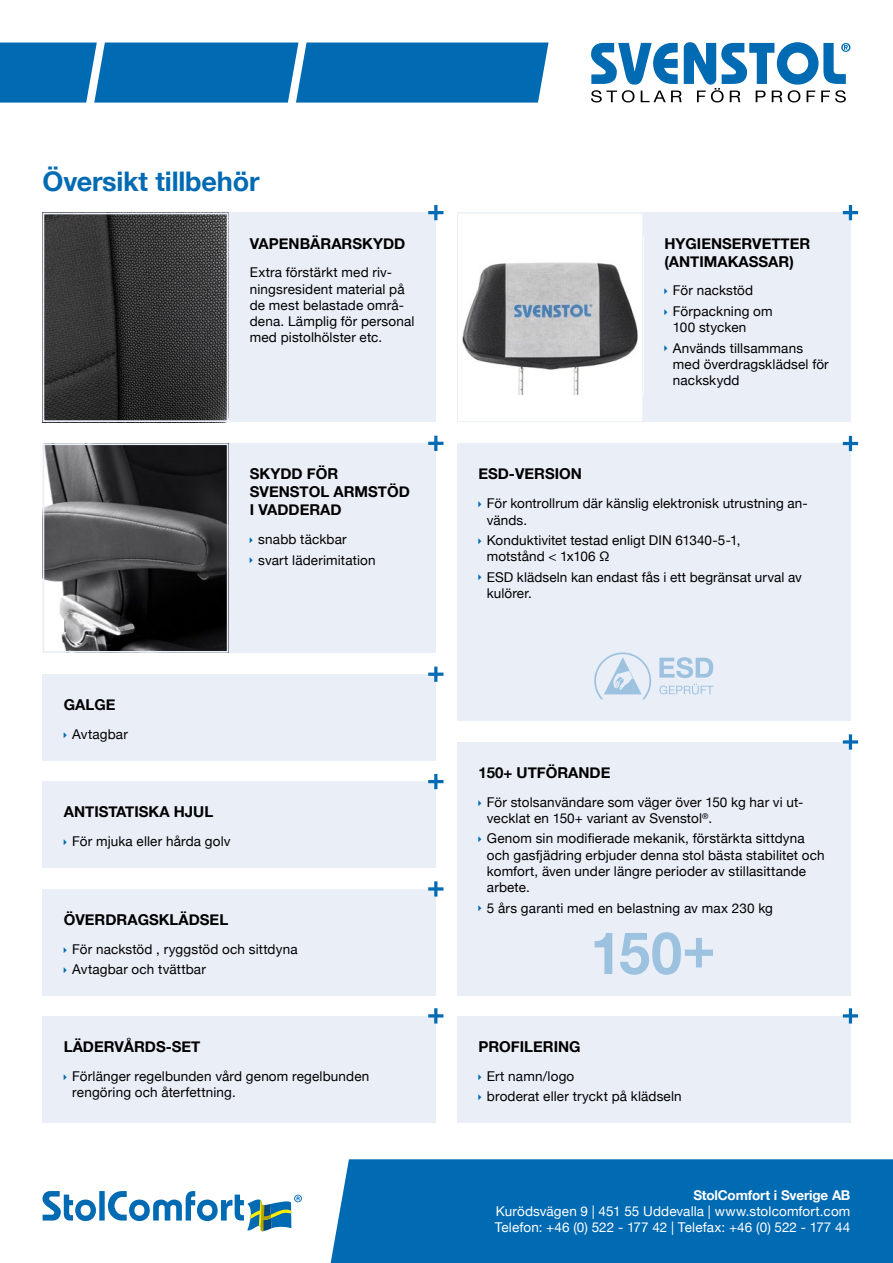
<style>
.page{position:relative;width:893px;height:1263px;background:#fff}
.page>*{position:absolute;margin:0;border:0;box-sizing:border-box;transform-origin:0 0}
.t1{font:700 27px "Helvetica Neue";letter-spacing:-.005em;color:#006ab3}
.t2{font:700 15px/18px "Helvetica Neue";color:#000}
.t3{font:13.5px/16.2px "Helvetica Neue";letter-spacing:.01em;color:#000}
.t4{font:13.5px/16.2px "Helvetica Neue";letter-spacing:.01em;color:#fff}
.t5{font:700 13.5px "Helvetica Neue";letter-spacing:-.01em;color:#fff}
</style>
<div class="page">
<svg style="left:591px;top:42px;width:259px;height:60px"></svg>
<div style="left:0;top:43px;width:549px;height:60px;background:#006ab3"></div>
<svg style="left:43px;top:1191px;width:259px;height:40px"></svg>
<div style="left:331px;top:1159px;width:562px;height:104px;background:#006ab3"></div>
<div style="left:43px;top:213px;width:393px;height:209px;background:#eaeef7"></div>
<svg style="left:428px;top:205px;width:15px;height:15px"></svg>
<div style="left:457px;top:213px;width:393px;height:209px;background:#eaeef7"></div>
<svg style="left:843px;top:205px;width:15px;height:15px"></svg>
<div style="left:457px;top:443px;width:393px;height:278px;background:#eaeef7"></div>
<svg style="left:594px;top:652px;width:57px;height:47px"></svg>
<svg style="left:659px;top:684px;width:54px;height:10px"></svg>
<svg style="left:659px;top:657px;width:54px;height:21px"></svg>
<svg style="left:843px;top:436px;width:15px;height:15px"></svg>
<div style="left:457px;top:742px;width:393px;height:253px;background:#eaeef7"></div>
<svg style="left:843px;top:734px;width:15px;height:16px"></svg>
<svg style="left:595px;top:932px;width:118px;height:43px"></svg>
<div style="left:43px;top:889px;width:393px;height:106px;background:#eaeef7"></div>
<svg style="left:428px;top:881px;width:15px;height:15px"></svg>
<div style="left:457px;top:1016px;width:393px;height:106px;background:#eaeef7"></div>
<svg style="left:843px;top:1008px;width:15px;height:15px"></svg>
<div style="left:43px;top:781px;width:393px;height:87px;background:#eaeef7"></div>
<svg style="left:428px;top:774px;width:15px;height:15px"></svg>
<div style="left:43px;top:1016px;width:393px;height:106px;background:#eaeef7"></div>
<svg style="left:428px;top:1008px;width:15px;height:15px"></svg>
<div style="left:43px;top:674px;width:393px;height:86px;background:#eaeef7"></div>
<svg style="left:428px;top:666px;width:15px;height:16px"></svg>
<div style="left:43px;top:443px;width:393px;height:210px;background:#eaeef7"></div>
<svg style="left:428px;top:436px;width:15px;height:15px"></svg>
<img style="left:46px;top:446px;width:180px;height:204px">
<div style="left:43px;top:443px;width:186px;height:210px;border:2px solid #eaeef7"></div>
<img style="left:46px;top:216px;width:180px;height:203px">
<div style="left:43px;top:213px;width:186px;height:209px;border:2px solid #eaeef7"></div>
<div style="left:457px;top:213px;width:186px;height:209px;background:#fff"></div>
<img style="left:462px;top:262px;width:176px;height:133px">
<div style="left:457px;top:213px;width:186px;height:209px;border:1px solid #eaeef7"></div>
<h1 class="t1" style="left:43px;top:161px;width:219px">Översikt tillbehör</h1>
<p class="t2" style="left:250px;top:235px;width:157px">VAPENBÄRARSKYDD</p>
<p class="t3" style="left:250px;top:265px;width:166px">Extra förstärkt med riv&shy;ningsresident material på de mest belastade områ&shy;dena. Lämplig för personal med pistolhölster etc.</p>
<p class="t2" style="left:250px;top:465px;width:162px">SKYDD FÖR<br>SVENSTOL ARMSTÖD<br>I VADDERAD</p>
<p class="t3" style="left:258px;top:530px;width:119px;line-height:20.4px">snabb täckbar svart läderimitation</p>
<p class="t2" style="left:64px;top:696px;width:53px">GALGE</p>
<p class="t3" style="left:72px;top:727px;width:57px">Avtagbar</p>
<p class="t2" style="left:64px;top:803px;width:151px">ANTISTATISKA HJUL</p>
<p class="t3" style="left:72px;top:834px;width:160px">För mjuka eller hårda golv</p>
<p class="t2" style="left:64px;top:911px;width:166px">ÖVERDRAGSKLÄDSEL</p>
<p class="t3" style="left:72px;top:939px;width:227px;line-height:20.4px">För nackstöd , ryggstöd och sittdyna<br>Avtagbar och tvättbar</p>
<p class="t2" style="left:64px;top:1038px;width:138px">LÄDERVÅRDS-SET</p>
<p class="t3" style="left:72px;top:1068px;width:299px">Förlänger regelbunden vård genom regelbunden rengöring och återfettning.</p>
<p class="t2" style="left:664px;top:235px;width:147px">HYGIENSERVETTER (ANTIMAKASSAR)</p>
<p class="t3" style="left:673px;top:281px;width:101px;line-height:20.4px">För nackstöd<br>Förpackning om</p>
<p class="t3" style="left:673px;top:318px;width:132px;line-height:20.4px">100 stycken<br>Används tillsammans</p>
<p class="t3" style="left:673px;top:357px;width:157px">med överdragsklädsel för nackskydd</p>
<p class="t2" style="left:478px;top:465px;width:105px">ESD-VERSION</p>
<p class="t3" style="left:487px;top:496px;width:322px">För kontrollrum där känslig elektronisk utrustning an&shy;vänds.</p>
<p class="t3" style="left:487px;top:533px;width:255px">Konduktivitet testad enligt DIN 61340-5-1, motstånd &lt; 1x106 Ω</p>
<p class="t3" style="left:487px;top:569px;width:316px">ESD klädseln kan endast fås i ett begränsat urval av kulörer.</p>
<p class="t2" style="left:478px;top:764px;width:134px">150+ UTFÖRANDE</p>
<p class="t3" style="left:487px;top:795px;width:318px">För stolsanvändare som väger över 150 kg har vi ut&shy;vecklat en 150+ variant av Svenstol<sup>®</sup>.</p>
<p class="t3" style="left:487px;top:831px;width:339px">Genom sin modifierade mekanik, förstärkta sittdyna och gasfjädring erbjuder denna stol bästa stabilitet och komfort, även under längre perioder av stillasittande arbete.</p>
<p class="t3" style="left:487px;top:900px;width:288px">5 års garanti med en belastning av max 230 kg</p>
<p class="t2" style="left:478px;top:1038px;width:104px">PROFILERING</p>
<p class="t3" style="left:487px;top:1066px;width:196px;line-height:20.4px">Ert namn/logo<br>broderat eller tryckt på klädseln</p>
<p class="t5" style="left:693px;top:1184px;width:159px">StolComfort i Sverige AB</p>
<p class="t4" style="left:495px;top:1204px;width:357px">Kurödsvägen 9 | 451 55 Uddevalla | www.stolcomfort.com<br>Telefon: +46 (0) 522 - 177 42 | Telefax: +46 (0) 522 - 177 44</p>
<p class="t4" style="left:415px;top:1215px;width:334px">Liemer Weg 49 | 32657 Lemgo | www.stolcomfort.com</p>
</div>
